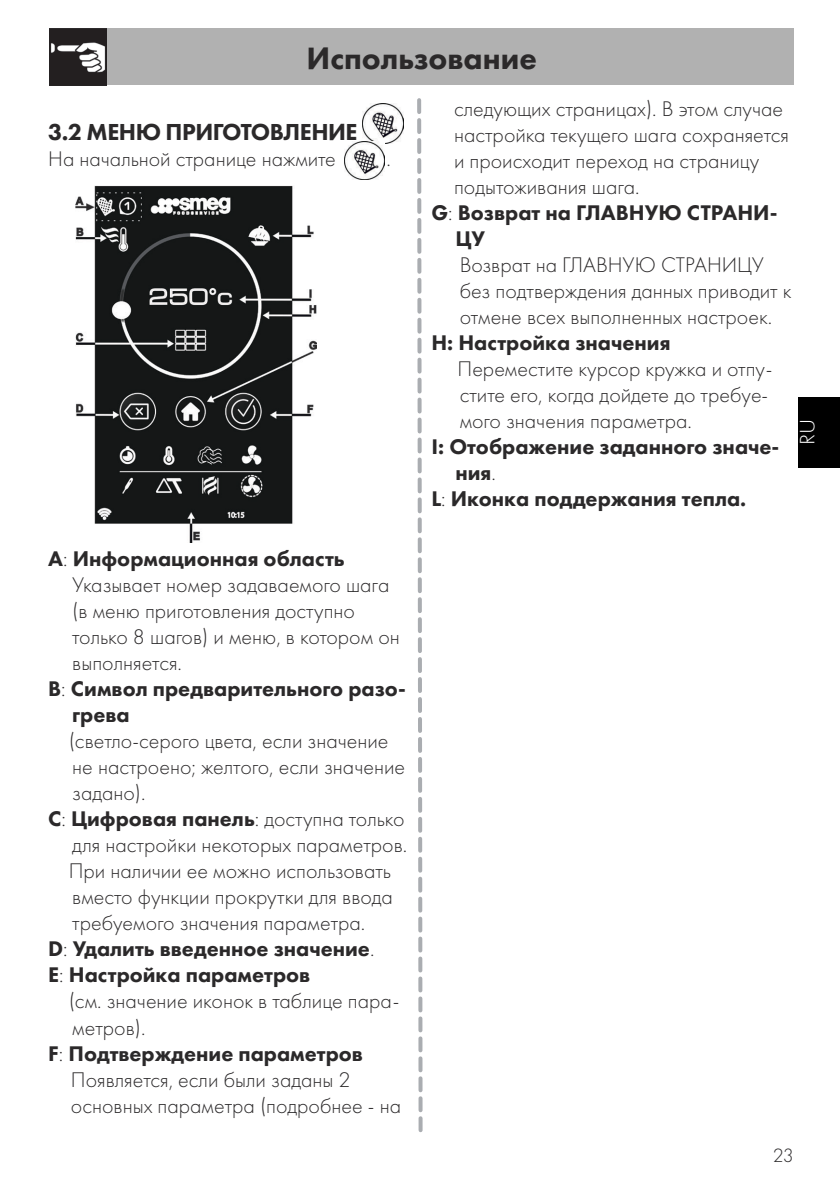
<style>
.page{position:relative;width:840px;height:1191px;background:#fff}
.page>*{position:absolute;margin:0;border:0;box-sizing:border-box;transform-origin:0 0}
.t1{font:800 32px "Futura PT";color:#2b292a}
.t2{font:800 24px "Futura PT";letter-spacing:-.02em;color:#2b292a}
.t3{font:300 22px/26px "Futura PT";color:#2b292a}
.t4{font:800 22px "Futura PT";color:#2b292a}
.t5{font:300 21.6px "Futura PT";color:#fff;scale:1.11 1}
.t6{font:300 20px "Futura PT";color:#2b292a}
.s1{font-weight:300}
.s2{font-weight:800}
</style>
<div class="page">
<div style="left:797px;top:397px;width:42px;height:70px;background:#000"></div>
<img style="left:362px;top:103px;width:41px;height:41px">
<img style="left:344px;top:141px;width:40px;height:38px">
<img style="left:75px;top:185px;width:241px;height:357px">
<div style="left:50px;top:28px;width:743px;height:57px;background:#b1b1b1"></div>
<svg style="left:417px;top:98px;width:6px;height:1035px"></svg>
<img style="left:50px;top:28px;width:57px;height:57px">
<h1 class="t1" style="left:306px;top:41px;width:232px">Использование</h1>
<p class="t2" style="left:48px;top:118px;width:311px">3.2 МЕНЮ ПРИГОТОВЛЕНИЕ</p>
<p class="t3" style="left:48px;top:146px;width:289px">На начальной странице нажмите</p>
<p class="t3" style="left:386px;top:146px;width:6px">.</p>
<p class="t3" style="left:454px;top:96px;width:330px">следующих страницах). В этом случае</p>
<p class="t3" style="left:454px;top:122px;width:336px">настройка текущего шага сохраняется</p>
<p class="t3" style="left:454px;top:148px;width:306px">и происходит переход на страницу</p>
<p class="t3" style="left:454px;top:174px;width:187px">подытоживания шага.</p>
<p class="t4" style="left:431px;top:200px;width:347px">G<span class="s1">:</span> Возврат на ГЛАВНУЮ СТРАНИ-</p>
<p class="t4" style="left:455px;top:226px;width:31px">ЦУ</p>
<p class="t3" style="left:459px;top:252px;width:333px">Возврат на ГЛАВНУЮ СТРАНИЦУ без подтверждения данных приводит к отмене всех выполненных настроек.</p>
<p class="t4" style="left:431px;top:330px;width:240px">H: Настройка значения</p>
<p class="t3" style="left:457px;top:356px;width:316px">Переместите курсор кружка и отпу&shy;стите его, когда дойдете до требуе&shy;мого значения параметра.</p>
<p class="t4" style="left:431px;top:434px;width:349px">I: Отображение заданного значе-</p>
<p class="t4" style="left:455px;top:460px;width:42px">ния<span class="s1">.</span></p>
<p class="t4" style="left:431px;top:486px;width:316px">L<span class="s1">:</span> Иконка поддержания тепла.</p>
<p class="t5" style="left:796px;top:445px;width:25px;rotate:-90deg">RU</p>
<p class="t4" style="left:48px;top:547px;width:298px">A<span class="s1">:</span> Информационная область</p>
<p class="t3" style="left:72px;top:573px;width:318px">Указывает номер задаваемого шага</p>
<p class="t3" style="left:72px;top:599px;width:284px">(в меню приготовления доступно</p>
<p class="t3" style="left:72px;top:625px;width:329px">только 8 шагов) и меню, в котором он</p>
<p class="t3" style="left:72px;top:651px;width:111px">выполняется.</p>
<p class="t4" style="left:48px;top:677px;width:359px">B<span class="s1">:</span> Символ предварительного разо-</p>
<p class="t4" style="left:72px;top:703px;width:59px">грева</p>
<p class="t3" style="left:69px;top:729px;width:321px">(светло-серого цвета, если значение</p>
<p class="t3" style="left:72px;top:755px;width:334px">не настроено; желтого, если значение</p>
<p class="t3" style="left:72px;top:781px;width:75px">задано).</p>
<p class="t3" style="left:48px;top:807px;width:357px"><span class="s2">C</span>: <span class="s2">Цифровая панель</span>: доступна только</p>
<p class="t3" style="left:72px;top:833px;width:336px">для настройки некоторых параметров.</p>
<p class="t3" style="left:69px;top:859px;width:324px">При наличии ее можно использовать</p>
<p class="t3" style="left:72px;top:885px;width:322px">вместо функции прокрутки для ввода</p>
<p class="t3" style="left:72px;top:911px;width:294px">требуемого значения параметра.</p>
<p class="t4" style="left:48px;top:937px;width:327px">D<span class="s1">:</span> Удалить введенное значение<span class="s1">.</span></p>
<p class="t4" style="left:48px;top:963px;width:263px">E<span class="s1">:</span> Настройка параметров</p>
<p class="t3" style="left:69px;top:989px;width:332px">(см. значение иконок в таблице пара-</p>
<p class="t3" style="left:72px;top:1015px;width:75px">метров).</p>
<p class="t4" style="left:48px;top:1041px;width:316px">F<span class="s1">:</span> Подтверждение параметров</p>
<p class="t3" style="left:71px;top:1067px;width:281px">Появляется, если были заданы 2</p>
<p class="t3" style="left:71px;top:1093px;width:331px">основных параметра (подробнее - на</p>
<p class="t6" style="left:772px;top:1145px;width:22px">23</p>
</div>
